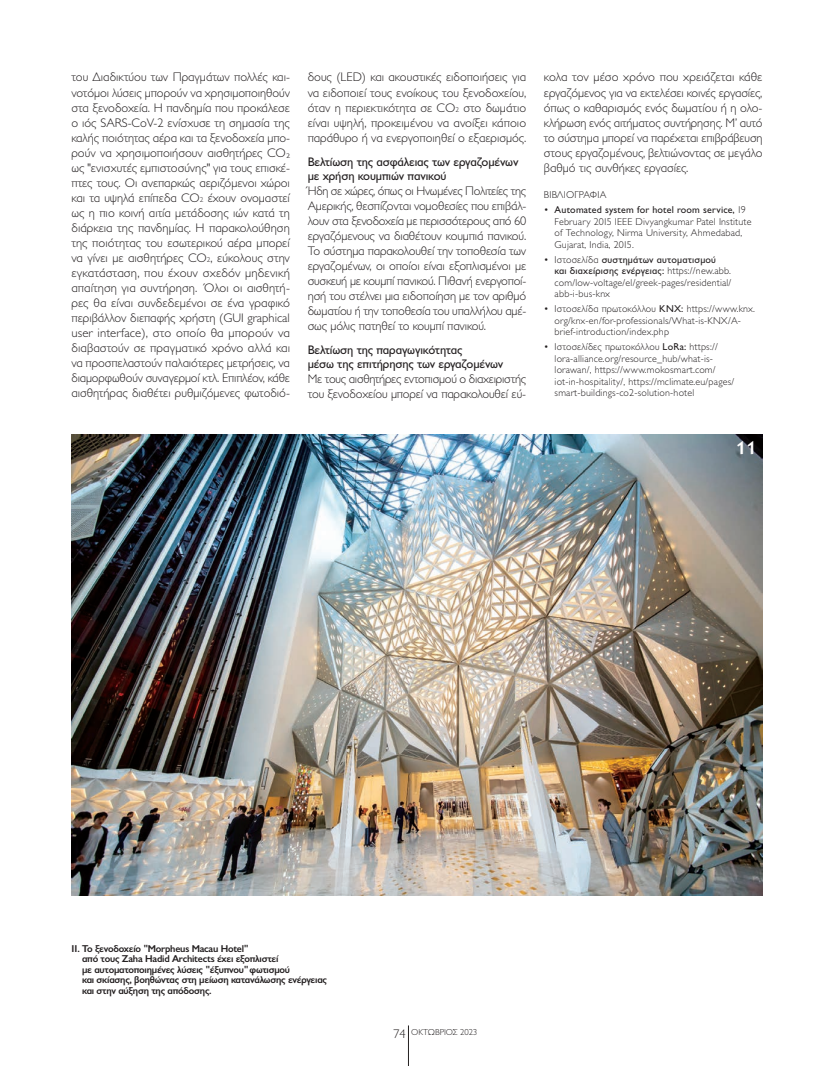
<style>
.page{position:relative;width:818px;height:1066px;background:#fff}
.page>*{position:absolute;margin:0;border:0;box-sizing:border-box;transform-origin:0 0}
.PHOTO_NUMBERS{font:600 18.75px "Kabel ITC Hel";color:#fff}
.KEIMENO_TEXNIKES{font:300 12.5px/15px "Gill Sans Hel";letter-spacing:-.01em;color:#231f20;text-align:justify}
.YPOMESOTITLOS_TEXNIKES{font:12.5px/13.8px "Gill Sans Hel";letter-spacing:-.01em;color:#231f20}
.BIBLIOGRAFIA{font:300 10px/11.5px "Gill Sans Hel";letter-spacing:.02em;color:#231f20}
.LEZANTES_TEXNIKES_01{font:600 10px/10.6px "Gill Sans Hel";letter-spacing:-.02em;color:#231f20}
.t1{font:300 8.75px "Gill Sans Hel";color:#231f20}
.s1{font-size:7.25px}
.s2{font-weight:400}
.s3{font-size:12.5px}
</style>
<div class="page">
<hr style="left:408px;top:1025px;width:1px;height:40px;background:#231f20">
<img style="left:71px;top:434px;width:691px;height:460px">
<p class="KEIMENO_TEXNIKES" style="left:71px;top:70px;width:220px">του Διαδικτύου των Πραγμάτων πολλές και&shy;νοτόμοι λύσεις μπορούν να χρησιμοποιηθούν στα ξενοδοχεία. Η πανδημία που προκάλεσε ο ιός SARS-CoV-2 ενίσχυσε τη σημασία της καλής ποιότητας αέρα και τα ξενοδοχεία μπο&shy;ρούν να χρησιμοποιήσουν αισθητήρες CO² ως "ενισχυτές εμπιστοσύνης" για τους επισκέ&shy;πτες τους. Οι ανεπαρκώς αεριζόμενοι χώροι και τα υψηλά επίπεδα CO<span class="s1">2</span> έχουν ονομαστεί ως η πιο κοινή αιτία μετάδοσης ιών κατά τη διάρκεια της πανδημίας. Η παρακολούθηση της ποιότητας του εσωτερικού αέρα μπορεί να γίνει με αισθητήρες CO<span class="s1">2</span>, εύκολους στην εγκατάσταση, που έχουν σχεδόν μηδενική απαίτηση για συντήρηση. Όλοι οι αισθητή&shy;ρες θα είναι συνδεδεμένοι σε ένα γραφικό περιβάλλον διεπαφής χρήστη (GUI graphical user interface), στο οποίο θα μπορούν να διαβαστούν σε πραγματικό χρόνο αλλά και να προσπελαστούν παλαιότερες μετρήσεις, να διαμορφωθούν συναγερμοί κτλ. Επιπλέον, κάθε αισθητήρας διαθέτει ρυθμιζόμενες φωτοδιό-</p>
<p class="KEIMENO_TEXNIKES" style="left:544px;top:70px;width:220px">κολα τον μέσο χρόνο που χρειάζεται κάθε εργαζόμενος για να εκτελέσει κοινές εργασίες, όπως ο καθαρισμός ενός δωματίου ή η ολο&shy;κλήρωση ενός αιτήματος συντήρησης. Μ’ αυτό το σύστημα μπορεί να παρέχεται επιβράβευση στους εργαζομένους, βελτιώνοντας σε μεγάλο βαθμό τις συνθήκες εργασίες.</p>
<p class="KEIMENO_TEXNIKES" style="left:308px;top:70px;width:220px">δους (LED) και ακουστικές ειδοποιήσεις για να ειδοποιεί τους ενοίκους του ξενοδοχείου, όταν η περιεκτικότητα σε CO<span class="s1">2</span> στο δωμάτιο είναι υψηλή, προκειμένου να ανοίξει κάποιο παράθυρο ή να ενεργοποιηθεί ο εξαερισμός.</p>
<p class="YPOMESOTITLOS_TEXNIKES" style="left:308px;top:155px;width:212px">Βελτίωση της ασφάλειας των εργαζομένων με χρήση κουμπιών πανικού</p>
<p class="KEIMENO_TEXNIKES" style="left:308px;top:183px;width:220px">Ήδη σε χώρες, όπως οι Ηνωμένες Πολιτείες της Αμερικής, θεσπίζονται νομοθεσίες που επιβάλ&shy;λουν στα ξενοδοχεία με περισσότερους από 60 εργαζόμενους να διαθέτουν κουμπιά πανικού.<br>Το σύστημα παρακολουθεί την τοποθεσία των εργαζομένων, οι οποίοι είναι εξοπλισμένοι με συσκευή με κουμπί πανικού. Πιθανή ενεργοποί&shy;ησή του στέλνει μια ειδοποίηση με τον αριθμό δωματίου ή την τοποθεσία του υπαλλήλου αμέ&shy;σως μόλις πατηθεί το κουμπί πανικού.</p>
<p class="YPOMESOTITLOS_TEXNIKES" style="left:308px;top:343px;width:197px">Βελτίωση της παραγωγικότητας<br>μέσω της επιτήρησης των εργαζομένων</p>
<p class="KEIMENO_TEXNIKES" style="left:308px;top:371px;width:220px">Με τους αισθητήρες εντοπισμού ο διαχειριστής του ξενοδοχείου μπορεί να παρακολουθεί εύ-</p>
<p class="BIBLIOGRAFIA" style="left:544px;top:189px;width:64px">ΒΙΒΛΙΟΓΡΑΦΙΑ</p>
<p class="BIBLIOGRAFIA" style="left:554px;top:204px;width:198px;text-indent:-11px">• <span class="s2">Automated system for hotel room service,</span> 19<br>February 2015 IEEE Divyangkumar Patel Institute of Technology, Nirma University, Ahmedabad, Gujarat, India, 2015.</p>
<p class="BIBLIOGRAFIA" style="left:554px;top:253px;width:178px;text-indent:-11px">• Ιστοσελίδα <span class="s2">συστημάτων αυτοματισμού<br>και διαχείρισης ενέργειας:</span> https://new.abb. com/low-voltage/el/greek-pages/residential/ abb-i-bus-knx</p>
<p class="BIBLIOGRAFIA" style="left:554px;top:303px;width:202px;text-indent:-11px">• Ιστοσελίδα πρωτοκόλλου <span class="s2">KNX:</span> https://www.knx. org/knx-en/for-professionals/What-is-KNX/A&shy;brief-introduction/index.php</p>
<p class="BIBLIOGRAFIA" style="left:554px;top:341px;width:181px;text-indent:-11px">• Ιστοσελίδες πρωτοκόλλου <span class="s2">LoRa:</span> https:// lora-alliance.org/resource_hub/what-is&shy;lorawan/, https://www.mokosmart.com/ iot-in-hospitality/, https://mclimate.eu/pages/ smart-buildings-co2-solution-hotel</p>
<p class="LEZANTES_TEXNIKES_01" style="left:82px;top:942px;width:247px;text-indent:-11px">11. Το ξενοδοχείο "Morpheus Macau Hotel"<br>από τους Zaha Hadid Architects έχει εξοπλιστεί<br>με αυτοματοποιημένες λύσεις "έξυπνου" φωτισμού<br>και σκίασης, βοηθώντας στη μείωση κατανάλωσης ενέργειας και στην αύξηση της απόδοσης.</p>
<p class="t1" style="left:393px;top:1026px;width:86px"><span class="s3">74</span> ΟΚΤΩΒΡΙΟΣ 2023</p>
<p class="PHOTO_NUMBERS" style="left:736px;top:437px;width:22px">11</p>
</div>
